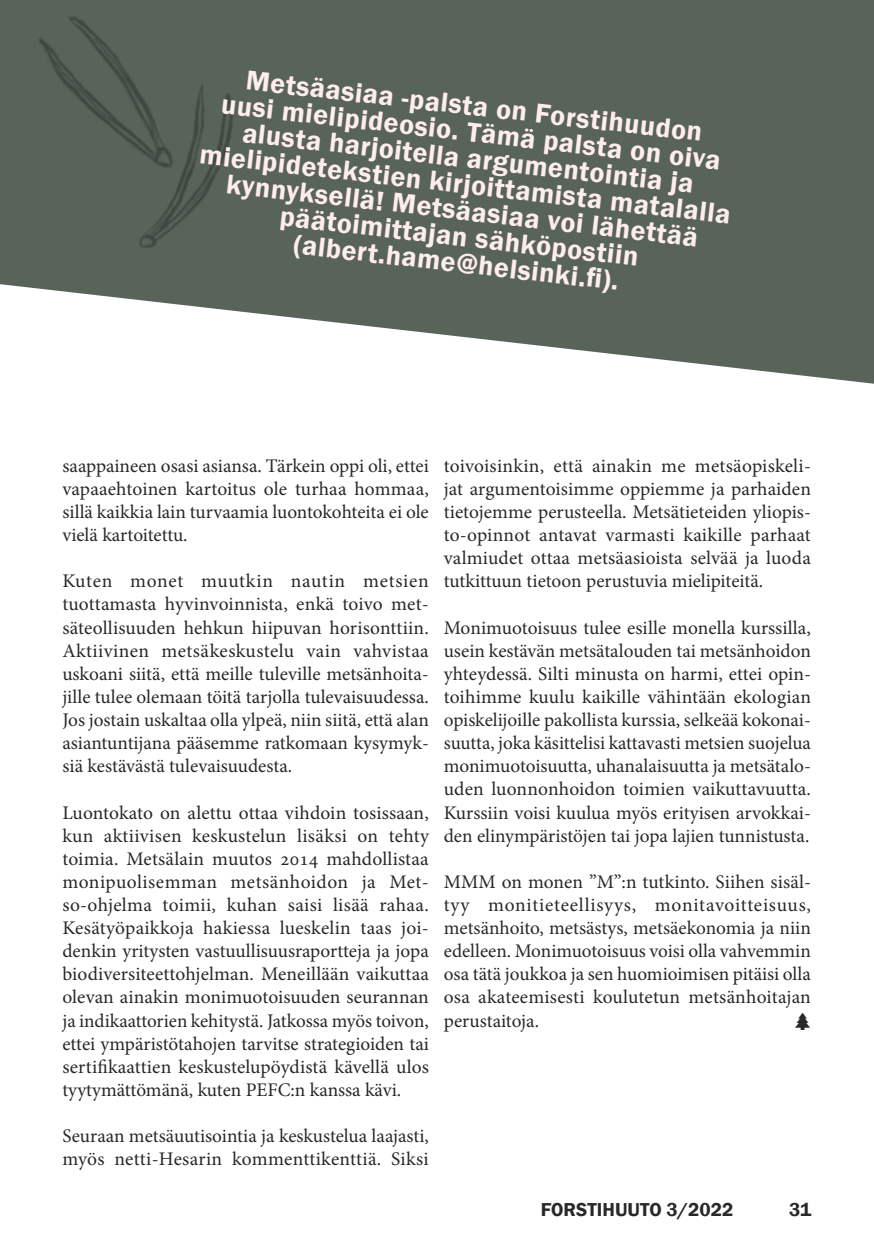
<style>
.page{position:relative;width:874px;height:1241px;background:#fff}
.page>*{position:absolute;margin:0;border:0;box-sizing:border-box;transform-origin:0 0}
.t1{font:600 28px/26.2px "Franklin Gothic";color:#feedeb;text-align:center}
.t2{font:19.25px/23.1px "Minion Pro";color:#292829;text-align:justify}
.t3{font:600 19.25px "Franklin Gothic";color:#292829}
</style>
<div class="page">
<svg style="left:0;top:0;width:873px;height:383px;fill:#58635a"></svg>
<div style="left:0;top:0;width:306px;height:284px;background:#58635a"></div>
<p class="t1" style="left:211px;top:61px;width:535px;rotate:7deg">Metsäasiaa -palsta on Forstihuudon<br>uusi mielipideosio. Tämä palsta on oiva alusta harjoitella argumentointia ja mielipidetekstien kirjoittamista matalalla kynnyksellä! Metsäasiaa voi lähettää päätoimittajan sähköpostiin (albert.hame@helsinki.fi ).</p>
<p class="t2" style="left:62px;top:454px;width:368px">saappaineen osasi asiansa. Tärkein oppi oli, ettei vapaaehtoinen kartoitus ole turhaa hommaa, sillä kaikkia lain turvaamia luontokohteita ei ole vielä kartoitettu.</p>
<p class="t2" style="left:62px;top:569px;width:368px">Kuten monet muutkin nautin metsien tuottamasta hyvinvoinnista, enkä toivo met&shy;säteollisuuden hehkun hiipuvan horisonttiin.<br>Aktiivinen metsäkeskustelu vain vahvistaa uskoani siitä, että meille tuleville metsänhoita&shy;jille tulee olemaan töitä tarjolla tulevaisuudessa.<br>Jos jostain uskaltaa olla ylpeä, niin siitä, että alan asiantuntijana pääsemme ratkomaan kysymyk&shy;siä kestävästä tulevaisuudesta.</p>
<p class="t2" style="left:62px;top:800px;width:368px">Luontokato on alettu ottaa vihdoin tosissaan, kun aktiivisen keskustelun lisäksi on tehty toimia. Metsälain muutos 2014 mahdollistaa monipuolisemman metsänhoidon ja Met&shy;so-ohjelma toimii, kuhan saisi lisää rahaa.<br>Kesätyöpaikkoja hakiessa lueskelin taas joi&shy;denkin yritysten vastuullisuusraportteja ja jopa biodiversiteettohjelman. Meneillään vaikuttaa olevan ainakin monimuotoisuuden seurannan ja indikaattorien kehitystä. Jatkossa myös toivon, ettei ympäristötahojen tarvitse strategioiden tai sertifikaattien keskustelupöydistä kävellä ulos tyytymättömänä, kuten PEFC:n kanssa kävi.</p>
<p class="t2" style="left:62px;top:1124px;width:368px">Seuraan metsäuutisointia ja keskustelua laajasti, myös netti-Hesarin kommenttikenttiä. Siksi</p>
<p class="t2" style="left:443px;top:454px;width:368px">toivoisinkin, että ainakin me metsäopiskeli&shy;jat argumentoisimme oppiemme ja parhaiden tietojemme perusteella. Metsätieteiden yliopis&shy;to-opinnot antavat varmasti kaikille parhaat valmiudet ottaa metsäasioista selvää ja luoda tutkittuun tietoon perustuvia mielipiteitä.</p>
<p class="t2" style="left:443px;top:616px;width:368px">Monimuotoisuus tulee esille monella kurssilla, usein kestävän metsätalouden tai metsänhoidon yhteydessä. Silti minusta on harmi, ettei opin&shy;toihimme kuulu kaikille vähintään ekologian opiskelijoille pakollista kurssia, selkeää kokonai&shy;suutta, joka käsittelisi kattavasti metsien suojelua monimuotoisuutta, uhanalaisuutta ja metsätalo&shy;uden luonnonhoidon toimien vaikuttavuutta.<br>Kurssiin voisi kuulua myös erityisen arvokkai&shy;den elinympäristöjen tai jopa lajien tunnistusta.</p>
<p class="t2" style="left:443px;top:870px;width:368px">MMM on monen ”M”:n tutkinto. Siihen sisäl&shy;tyy monitieteellisyys, monitavoitteisuus, metsänhoito, metsästys, metsäekonomia ja niin edelleen. Monimuotoisuus voisi olla vahvemmin osa tätä joukkoa ja sen huomioimisen pitäisi olla osa akateemisesti koulutetun metsänhoitajan perustaitoja.</p>
<p class="t3" style="left:540px;top:1197px;width:194px">FORSTIHUUTO 3/2022</p>
<p class="t3" style="left:788px;top:1197px;width:24px">31</p>
</div>
